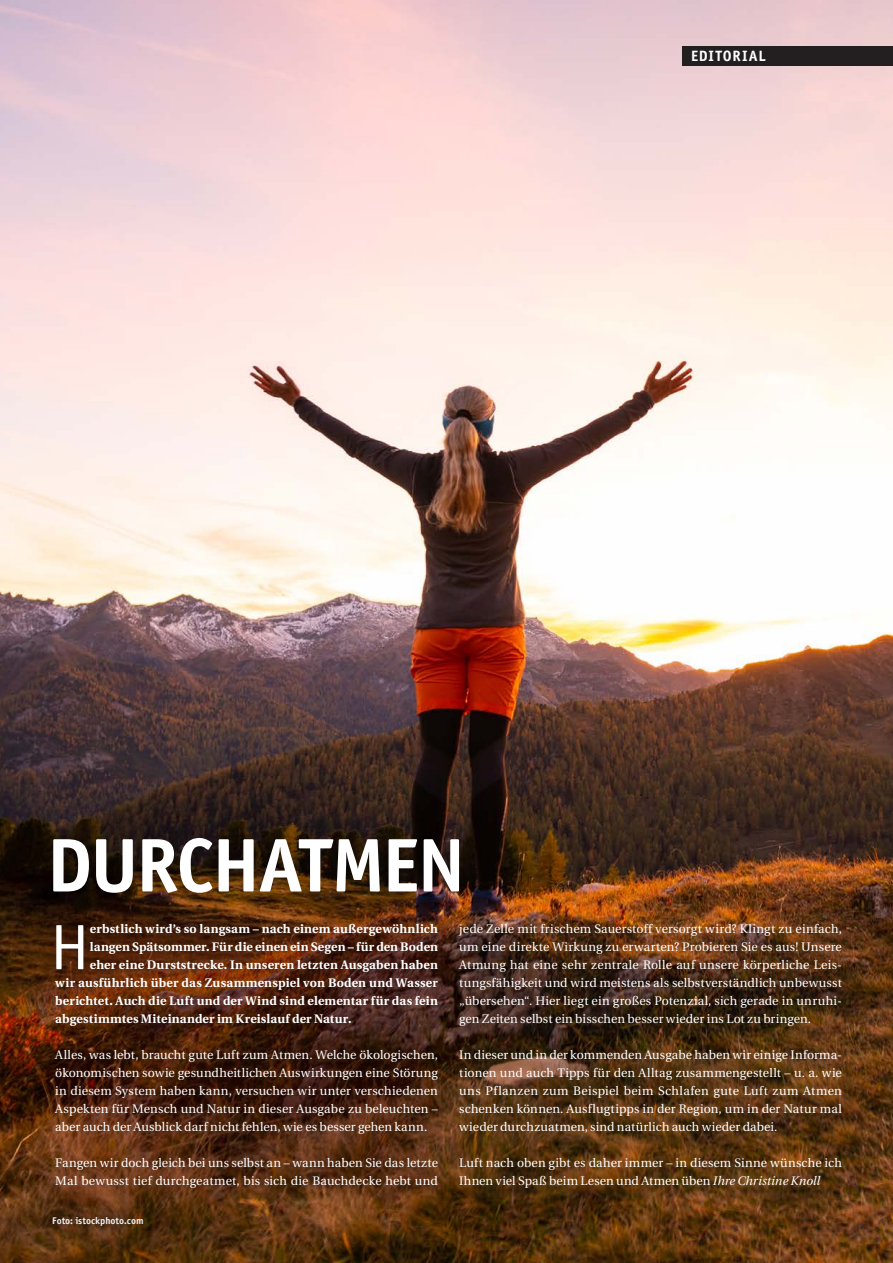
<style>
.page{position:relative;width:893px;height:1263px;background:#fff}
.page>*{position:absolute;margin:0;border:0;box-sizing:border-box;transform-origin:0 0}
.t1{font:700 76.2px "Officina Sans";letter-spacing:-.03em;color:#fff}
.t2{font:64.2px "Officina Sans";color:#fff}
.t3{font:700 15px "Officina Sans";letter-spacing:.055em;color:#fff}
.t4{font:12.3px/18px "Utopia";letter-spacing:.005em;color:#fff;text-align:justify}
.t5{font:700 12.3px "Utopia";letter-spacing:.01em;color:#fff}
.t6{font:700 9.75px "Officina Sans";color:#f2f3f4}
.s1{font-style:italic}
</style>
<div class="page">
<img style="left:0;top:0;width:893px;height:1263px">
<svg style="left:14px;top:883px;width:464px;height:344px;background:#562d0e"></svg>
<div style="left:48px;top:917px;width:397px;height:279px;background:#231f20;opacity:.33"></div>
<div style="left:40px;top:832px;width:429px;height:77px;background:#00000d;opacity:.3"></div>
<div style="left:682px;top:47px;width:211px;height:19px;background:#231f20"></div>
<div style="left:462px;top:927px;width:398px;height:278px;background:#231f20;opacity:.75"></div>
<div style="left:452px;top:917px;width:397px;height:279px;background:#231f20;opacity:.33"></div>
<div style="left:45px;top:1209px;width:106px;height:24px;background:#231f20;opacity:.75"></div>
<p class="t3" style="left:691px;top:47px;width:76px">EDITORIAL</p>
<h1 class="t1" style="left:47px;top:818px;width:420px">DURCHATMEN</h1>
<h2 class="t2" style="left:50px;top:910px;width:41px">H</h2>
<p class="t5" style="left:90px;top:922px;width:350px">erbstlich wird’s so langsam – nach einem außergewöhnlich</p>
<p class="t5" style="left:90px;top:940px;width:350px">langen Spätsommer. Für die einen ein Segen – für den Boden</p>
<p class="t5" style="left:90px;top:958px;width:350px">eher eine Durststrecke. In unseren letzten Ausgaben haben</p>
<p class="t5" style="left:55px;top:976px;width:384px">wir ausführlich über das Zusammenspiel von Boden und Wasser</p>
<p class="t5" style="left:55px;top:994px;width:384px">berichtet. Auch die Luft und der Wind sind elementar für das fein</p>
<p class="t5" style="left:55px;top:1012px;width:298px">abgestimmtes Miteinander im Kreislauf der Natur.</p>
<p class="t4" style="left:55px;top:1046px;width:384px">Alles, was lebt, braucht gute Luft zum Atmen. Welche ökologischen, ökonomischen sowie gesundheitlichen Auswirkungen eine Störung in diesem System haben kann, versuchen wir unter verschiedenen Aspekten für Mensch und Natur in dieser Ausgabe zu beleuchten – aber auch der Ausblick darf nicht fehlen, wie es besser gehen kann.</p>
<p class="t4" style="left:55px;top:1154px;width:384px">Fangen wir doch gleich bei uns selbst an – wann haben Sie das letzte<br>Mal bewusst tief durchgeatmet, bis sich die Bauchdecke hebt und</p>
<p class="t6" style="left:52px;top:1214px;width:93px">Foto: istockphoto.com</p>
<p class="t4" style="left:459px;top:920px;width:384px">jede Zelle mit frischem Sauerstoff versorgt wird? Klingt zu einfach, um eine direkte Wirkung zu erwarten? Probieren Sie es aus! Unsere Atmung hat eine sehr zentrale Rolle auf unsere körperliche Leis&shy;tungsfähigkeit und wird meistens als selbstverständlich unbewusst „übersehen“. Hier liegt ein großes Potenzial, sich gerade in unruhi&shy;gen Zeiten selbst ein bisschen besser wieder ins Lot zu bringen.</p>
<p class="t4" style="left:459px;top:1046px;width:384px">In dieser und in der kommenden Ausgabe haben wir einige Informa&shy;tionen und auch Tipps für den Alltag zusammengestellt – u. a. wie uns Pflanzen zum Beispiel beim Schlafen gute Luft zum Atmen schenken können. Ausflugtipps in der Region, um in der Natur mal wieder durchzuatmen, sind natürlich auch wieder dabei.</p>
<p class="t4" style="left:459px;top:1154px;width:384px">Luft nach oben gibt es daher immer – in diesem Sinne wünsche ich<br>Ihnen viel Spaß beim Lesen und Atmen üben <span class="s1">Ihre Christine Knoll</span></p>
</div>
